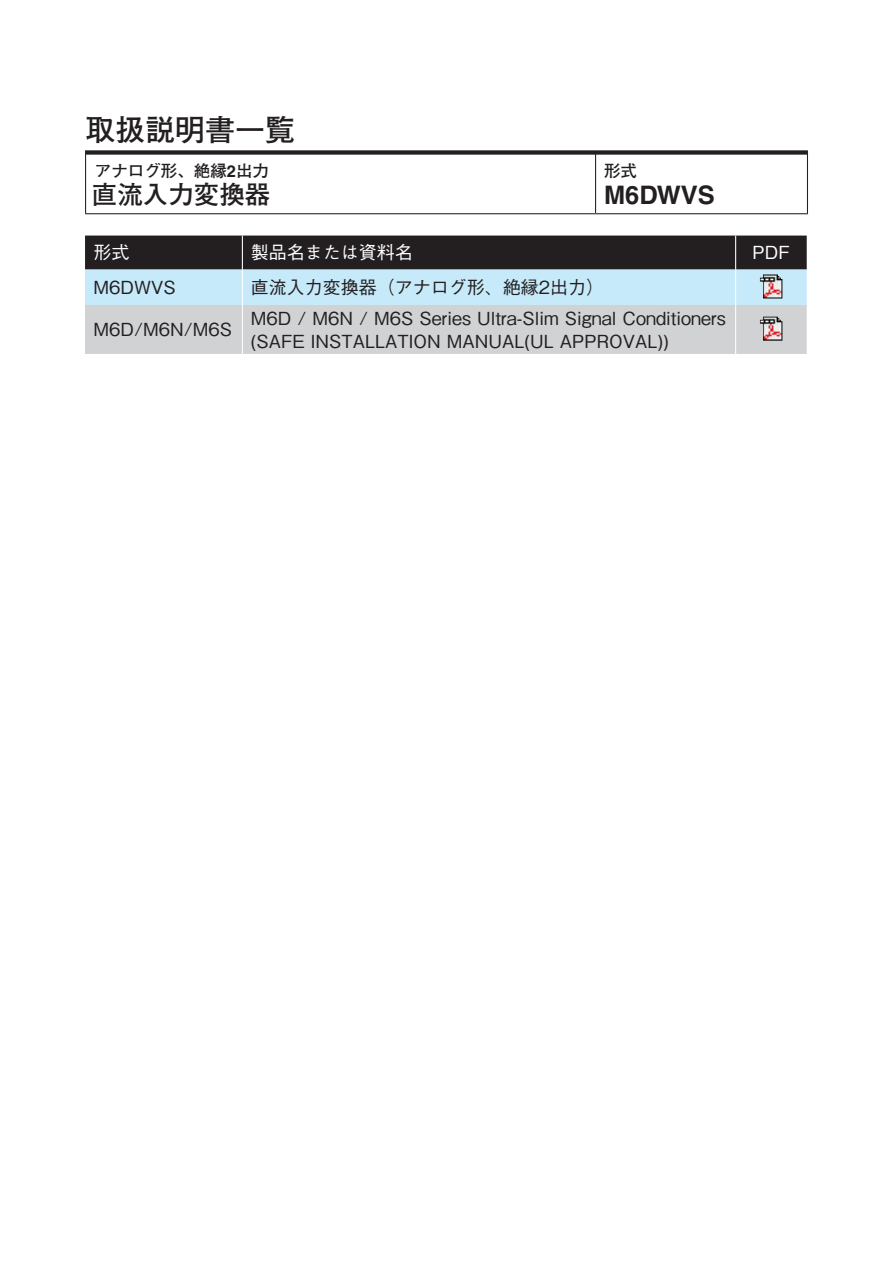
<style>
.page{position:relative;width:893px;height:1263px;background:#fff}
.page>*{position:absolute;margin:0;border:0;box-sizing:border-box;transform-origin:0 0}
.t1{font:700 30px "Futo Go B101 Pro";color:#231f20}
.t2{font:700 25.5px "Futo Go B101 Pro";color:#231f20}
.t3{font:700 25.5px "Helvetica LT Std";color:#231f20}
.t4{font:500 18px "Gothic BBB Pro";color:#231f20}
.t5{font:500 18px "Gothic BBB Pro";color:#fff}
.t6{font:700 16.5px "Futo Go B101 Pro";color:#231f20}
.s1{font-family:"Helvetica LT Std"}
</style>
<div class="page">
<div style="left:85px;top:150px;width:723px;height:5px;background:#231f20"></div>
<hr style="left:595px;top:154px;width:1px;height:59px;background:#231f20">
<hr style="left:85px;top:154px;width:1px;height:59px;background:#231f20">
<hr style="left:807px;top:154px;width:1px;height:59px;background:#231f20">
<hr style="left:85px;top:213px;width:511px;height:1px;background:#231f20">
<hr style="left:596px;top:213px;width:212px;height:1px;background:#231f20">
<svg style="left:85px;top:236px;width:722px;height:118px;background:#9ca6ab"></svg>
<hr style="left:242px;top:236px;width:1px;height:34px;background:#fff">
<hr style="left:735px;top:236px;width:1px;height:34px;background:#fff">
<hr style="left:242px;top:270px;width:1px;height:35px;background:#fff">
<hr style="left:735px;top:270px;width:1px;height:35px;background:#fff">
<hr style="left:242px;top:305px;width:1px;height:49px;background:#fff">
<hr style="left:735px;top:305px;width:1px;height:49px;background:#fff">
<img style="left:760px;top:274px;width:22px;height:24px">
<img style="left:760px;top:317px;width:22px;height:24px">
<h1 class="t1" style="left:85px;top:106px;width:211px">取扱説明書一覧</h1>
<p class="t6" style="left:95px;top:157px;width:176px">アナログ形、絶縁<span class="s1">2</span>出力</p>
<h2 class="t2" style="left:92px;top:174px;width:180px">直流入力変換器</h2>
<p class="t6" style="left:604px;top:157px;width:34px">形式</p>
<h2 class="t3" style="left:604px;top:180px;width:112px">M6DWVS</h2>
<p class="t5" style="left:94px;top:238px;width:37px">形式</p>
<p class="t4" style="left:94px;top:273px;width:84px">M6DWVS</p>
<p class="t5" style="left:251px;top:238px;width:163px">製品名または資料名</p>
<p class="t4" style="left:251px;top:273px;width:355px">直流入力変換器（アナログ形、絶縁2出力(</p>
<p class="t4" style="left:94px;top:315px;width:140px">M6D M/ 6N M/ 6S</p>
<p class="t4" style="left:251px;top:304px;width:477px">M6D M/ 6N M/ 6S Series Ultra-Slim Signal Conditioners</p>
<p class="t4" style="left:251px;top:326px;width:419px">(SAFE INSTALLATION MANUAL(UL APPROVAL ((</p>
<p class="t5" style="left:752px;top:238px;width:39px">PDF</p>
</div>
